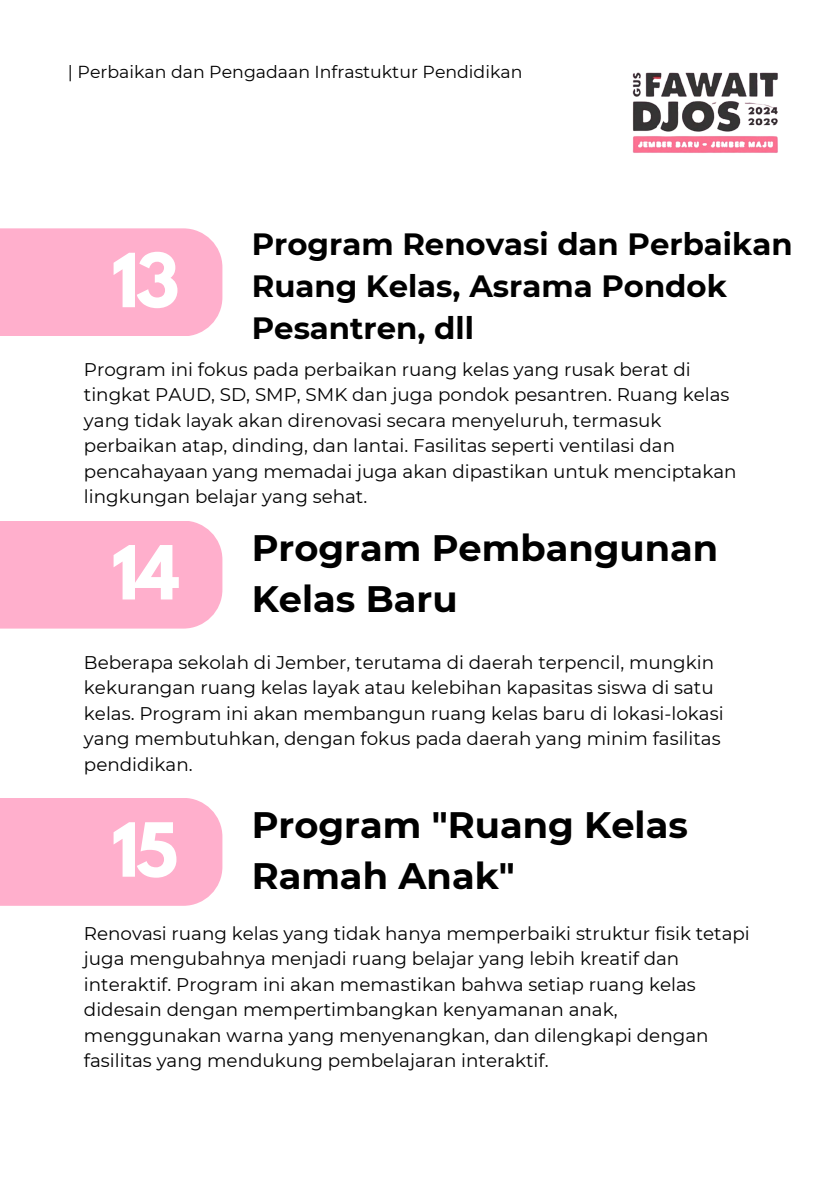
<style>
.page{position:relative;width:839px;height:1191px;background:#fff}
.page>*{position:absolute;margin:0;border:0;box-sizing:border-box;transform-origin:0 0}
.t1{font:700 66px "League Spartan";color:#fff}
.t2{font:700 36.8px/51px "Montserrat";color:#000}
.t3{font:700 30.8px/42px "Montserrat";color:#000}
.t4{font:18.4px/25.6px "Montserrat";color:#000}
.t5{font:17.4px "Montserrat";color:#000}
</style>
<div class="page">
<img style="left:632px;top:72px;width:146px;height:81px">
<div style="left:0;top:228px;width:222px;height:108px;background:#ffafcc"></div>
<div style="left:0;top:521px;width:222px;height:108px;background:#ffafcc"></div>
<div style="left:0;top:798px;width:222px;height:108px;background:#ffafcc"></div>
<p class="t5" style="left:68px;top:61px;width:456px">| Perbaikan dan Pengadaan Infrastuktur Pendidikan</p>
<p class="t1" style="left:112px;top:248px;width:69px">13</p>
<p class="t3" style="left:252px;top:223px;width:542px">Program Renovasi dan Perbaikan<br>Ruang Kelas, Asrama Pondok<br>Pesantren, dll</p>
<p class="t4" style="left:84px;top:357px;width:654px">Program ini fokus pada perbaikan ruang kelas yang rusak berat di tingkat PAUD, SD, SMP, SMK dan juga pondok pesantren. Ruang kelas yang tidak layak akan direnovasi secara menyeluruh, termasuk perbaikan atap, dinding, dan lantai. Fasilitas seperti ventilasi dan pencahayaan yang memadai juga akan dipastikan untuk menciptakan lingkungan belajar yang sehat.</p>
<h2 class="t1" style="left:112px;top:540px;width:69px">14</h2>
<p class="t2" style="left:252px;top:522px;width:468px">Program Pembangunan<br>Kelas Baru</p>
<p class="t4" style="left:84px;top:649px;width:641px">Beberapa sekolah di Jember, terutama di daerah terpencil, mungkin kekurangan ruang kelas layak atau kelebihan kapasitas siswa di satu kelas. Program ini akan membangun ruang kelas baru di lokasi-lokasi yang membutuhkan, dengan fokus pada daerah yang minim fasilitas pendidikan.</p>
<p class="t1" style="left:112px;top:817px;width:68px">15</p>
<h1 class="t2" style="left:252px;top:800px;width:437px">Program "Ruang Kelas<br>Ramah Anak"</h1>
<h1 class="t4" style="left:84px;top:921px;width:667px">Renovasi ruang kelas yang tidak hanya memperbaiki struktur fisik tetapi juga mengubahnya menjadi ruang belajar yang lebih kreatif dan interaktif. Program ini akan memastikan bahwa setiap ruang kelas didesain dengan mempertimbangkan kenyamanan anak, menggunakan warna yang menyenangkan, dan dilengkapi dengan fasilitas yang mendukung pembelajaran interaktif.</h1>
</div>
